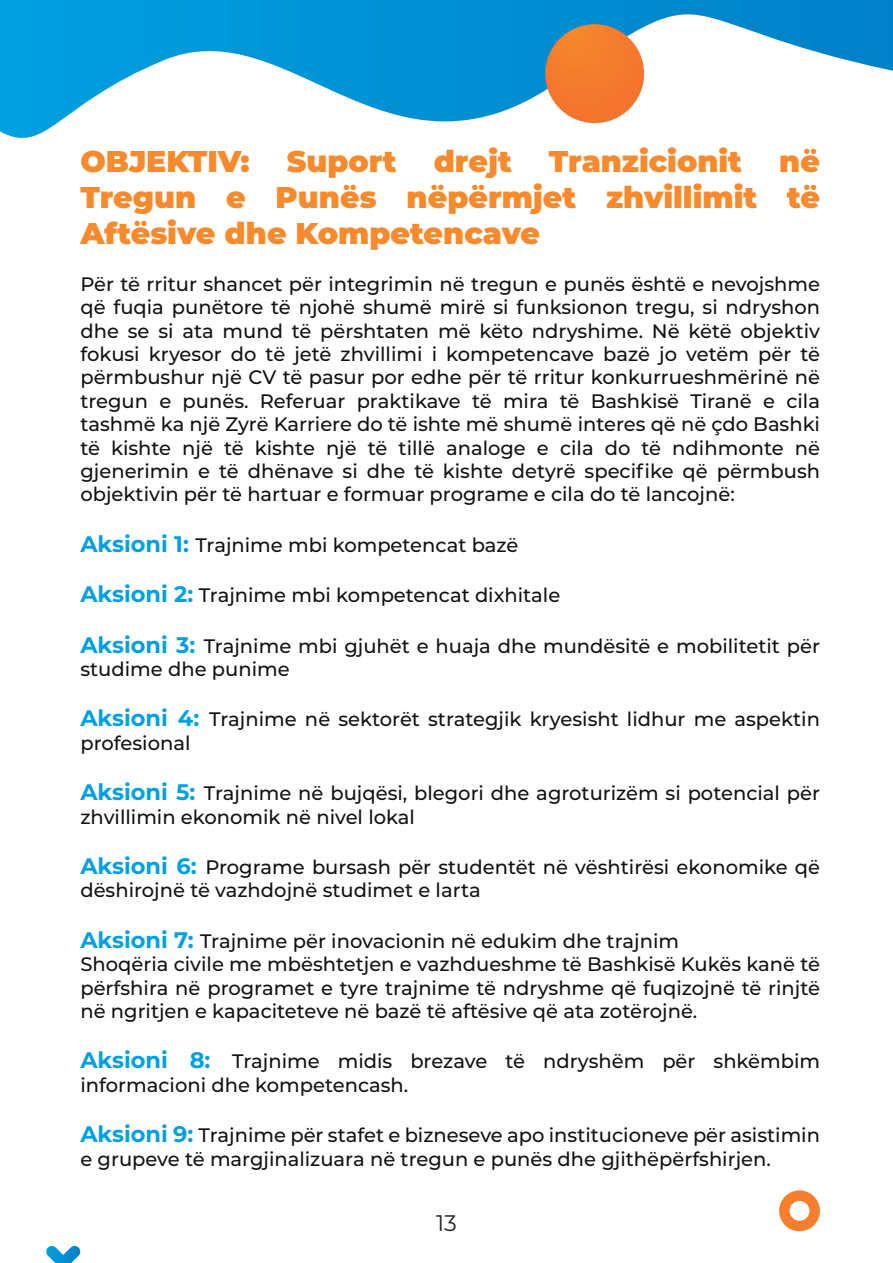
<style>
.page{position:relative;width:893px;height:1263px;background:#fff}
.page>*{position:absolute;margin:0;border:0;box-sizing:border-box;transform-origin:0 0}
.t1{font:900 30px/36px "Montserrat";color:#f68a2d;text-align:justify}
.t2{font:22.5px "Montserrat";color:#231f20}
.t3{font:500 19.5px/23.4px "Montserrat";color:#121212}
.s1{font-weight:700;font-size:22.5px;color:#00a0e0}
</style>
<div class="page">
<svg style="left:0;top:0;width:893px;height:138px"></svg>
<div style="left:545px;top:24px;width:99px;height:99px;background:#f47a2d;border-radius:49px"></div>
<svg style="left:779px;top:1190px;width:41px;height:41px"></svg>
<svg style="left:46px;top:1246px;width:35px;height:17px"></svg>
<h1 class="t1" style="left:80px;top:141px;width:741px">OBJEKTIV: Suport drejt Tranzicionit në Tregun e Punës nëpërmjet zhvillimit të Aftësive dhe Kompetencave</h1>
<p class="t3" style="left:80px;top:271px;width:741px;text-align:justify">Për të rritur shancet për integrimin në tregun e punës është e nevojshme që fuqia punëtore të njohë shumë mirë si funksionon tregu, si ndryshon dhe se si ata mund të përshtaten më këto ndryshime. Në këtë objektiv fokusi kryesor do të jetë zhvillimi i kompetencave bazë jo vetëm për të përmbushur një CV të pasur por edhe për të rritur konkurrueshmërinë në tregun e punës. Referuar praktikave të mira të Bashkisë Tiranë e cila tashmë ka një Zyrë Karriere do të ishte më shumë interes që në çdo Bashki të kishte një të kishte një të tillë analoge e cila do të ndihmonte në gjenerimin e të dhënave si dhe të kishte detyrë specifike që përmbush objektivin për të hartuar e formuar programe e cila do të lancojnë:</p>
<p class="t3" style="left:80px;top:532px;width:440px"><span class="s1">Aksioni 1:</span> Trajnime mbi kompetencat bazë</p>
<p class="t3" style="left:80px;top:583px;width:481px"><span class="s1">Aksioni 2:</span> Trajnime mbi kompetencat dixhitale</p>
<p class="t3" style="left:80px;top:633px;width:741px"><span class="s1">Aksioni 3:</span> Trajnime mbi gjuhët e huaja dhe mundësitë e mobilitetit për studime dhe punime</p>
<p class="t3" style="left:80px;top:707px;width:741px"><span class="s1">Aksioni 4:</span> Trajnime në sektorët strategjik kryesisht lidhur me aspektin profesional</p>
<p class="t3" style="left:80px;top:781px;width:741px"><span class="s1">Aksioni 5:</span> Trajnime në bujqësi, blegori dhe agroturizëm si potencial për zhvillimin ekonomik në nivel lokal</p>
<p class="t3" style="left:80px;top:855px;width:741px"><span class="s1">Aksioni 6:</span> Programe bursash për studentët në vështirësi ekonomike që dëshirojnë të vazhdojnë studimet e larta</p>
<p class="t3" style="left:80px;top:928px;width:741px"><span class="s1">Aksioni 7:</span> Trajnime për inovacionin në edukim dhe trajnim<br>Shoqëria civile me mbështetjen e vazhdueshme të Bashkisë Kukës kanë të përfshira në programet e tyre trajnime të ndryshme që fuqizojnë të rinjtë në ngritjen e kapaciteteve në bazë të aftësive që ata zotërojnë.</p>
<p class="t3" style="left:80px;top:1049px;width:741px"><span class="s1">Aksioni 8:</span> Trajnime midis brezave të ndryshëm për shkëmbim informacioni dhe kompetencash.</p>
<p class="t3" style="left:80px;top:1123px;width:741px"><span class="s1">Aksioni 9:</span> Trajnime për stafet e bizneseve apo institucioneve për asistimin e grupeve të margjinalizuara në tregun e punës dhe gjithëpërfshirjen.</p>
<p class="t2" style="left:436px;top:1208px;width:22px">13</p>
</div>
